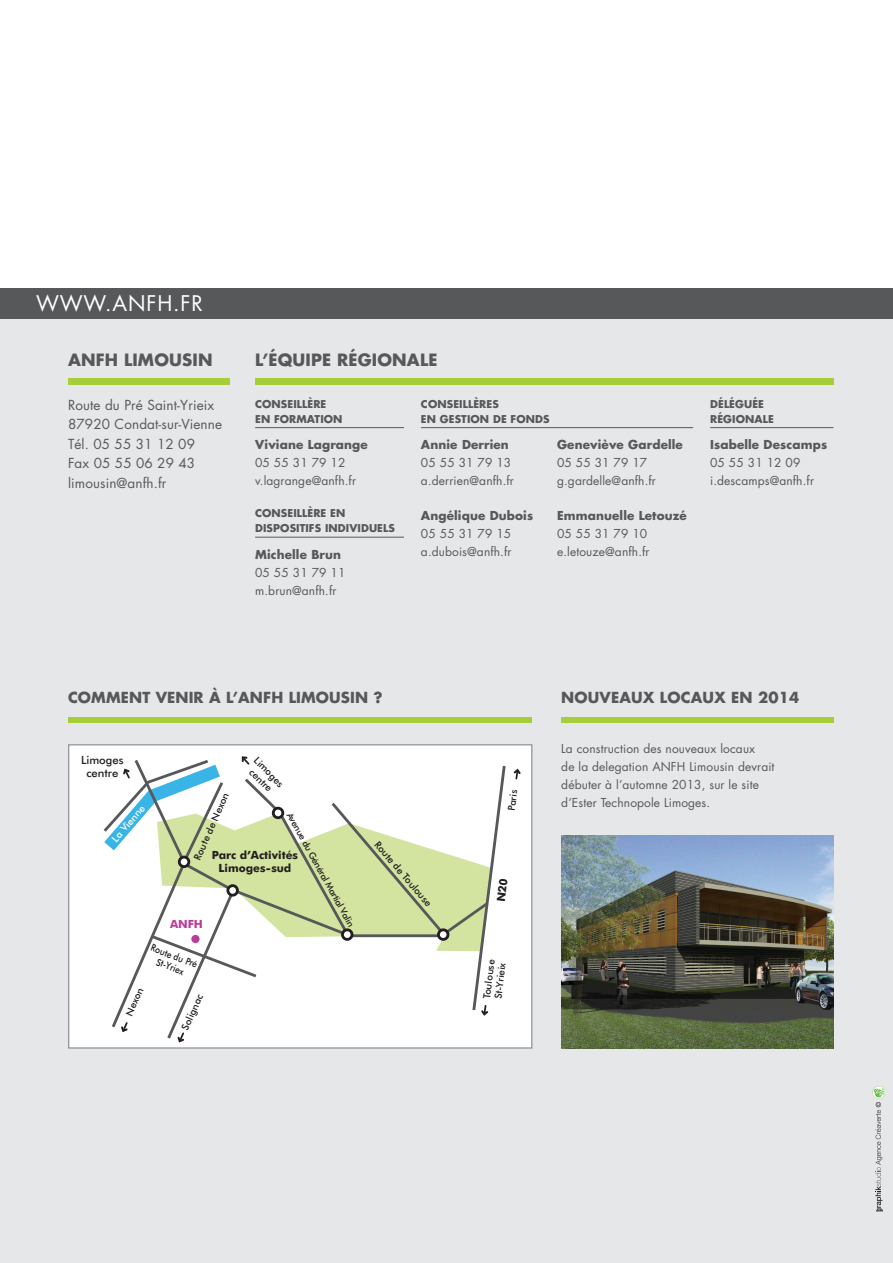
<style>
.page{position:relative;width:893px;height:1263px;background:#fff}
.page>*{position:absolute;margin:0;border:0;box-sizing:border-box;transform-origin:0 0}
.t1{font:21px "Futura";letter-spacing:.04em;color:#fff}
.TITRE_2{font:700 16.5px "Futura";letter-spacing:.01em;color:#57585a}
.TITRE_2-2{font:700 14.85px "Futura";letter-spacing:.01em;color:#57585a}
.TITRE_2-3{font:13.5px "Futura";letter-spacing:.01em;color:#57585a}
.TITRE_2-4{font:12px/18px "Futura";letter-spacing:.01em;color:#57585a}
.TITRE_2-5{font:700 12px "Futura";letter-spacing:.01em;color:#57585a}
.t2{font:700 11.25px "Futura BT";color:#231f20}
.t3{font:500 11.25px/12.8px "Futura BT";color:#231f20;text-align:center}
.t4{font:700 11.25px "Futura BT";color:#bc3b96}
.TITRE_2-6{font:700 10.5px/15px "Futura";letter-spacing:.01em;color:#57585a}
.t5{font:500 9.9px/11.2px "Futura BT";color:#231f20;text-align:center}
.t6{font:500 9.9px/11.2px "Futura BT";color:#231f20;text-align:center;scale:.86 1}
.t7{font:500 9.9px "Futura BT";color:#fff}
.t8{font:500 9.15px "Futura BT";color:#231f20}
</style>
<div class="page">
<div style="left:0;top:302px;width:893px;height:961px;background:#e6e7e9"></div>
<svg style="left:873px;top:1086px;width:12px;height:125px"></svg>
<hr style="left:892px;top:318px;width:1px;height:90px;background:#a6ce39">
<div style="left:0;top:288px;width:893px;height:30px;background:#57585a"></div>
<hr style="left:255px;top:427px;width:149px;height:1px;background:#57585a">
<hr style="left:255px;top:537px;width:149px;height:1px;background:#57585a">
<hr style="left:710px;top:427px;width:123px;height:1px;background:#57585a">
<hr style="left:421px;top:427px;width:272px;height:1px;background:#57585a">
<div style="left:68px;top:378px;width:162px;height:7px;background:#a6ce39"></div>
<div style="left:255px;top:378px;width:578px;height:7px;background:#a6ce39"></div>
<div style="left:68px;top:717px;width:463px;height:6px;background:#a6ce39"></div>
<div style="left:561px;top:717px;width:272px;height:6px;background:#a6ce39"></div>
<div style="left:68px;top:744px;width:464px;height:305px;background:#fff;border:1px solid #939598"></div>
<img style="left:561px;top:835px;width:272px;height:213px">
<svg style="left:103px;top:756px;width:418px;height:287px"></svg>
<p class="t1" style="left:36px;top:290px;width:168px">WWW.ANFH.FR</p>
<p class="TITRE_2" style="left:68px;top:348px;width:146px">ANFH LIMOUSIN</p>
<p class="TITRE_2" style="left:255px;top:348px;width:184px">L’ÉQUIPE RÉGIONALE</p>
<p class="TITRE_2-3" style="left:68px;top:396px;width:148px">Route du Pré Saint-Yrieix</p>
<p class="TITRE_2-3" style="left:68px;top:416px;width:156px">87920 Condat-sur-Vienne</p>
<p class="TITRE_2-3" style="left:68px;top:435px;width:128px">Tél. 05 55 31 12 09</p>
<p class="TITRE_2-3" style="left:68px;top:455px;width:129px">Fax 05 55 06 29 43</p>
<p class="TITRE_2-3" style="left:68px;top:474px;width:100px">limousin@anfh.fr</p>
<p class="TITRE_2-6" style="left:255px;top:396px;width:89px">CONSEILLÈRE<br>EN FORMATION</p>
<p class="TITRE_2-5" style="left:255px;top:436px;width:114px">Viviane Lagrange</p>
<p class="TITRE_2-4" style="left:255px;top:454px;width:92px">05 55 31 79 12</p>
<p class="TITRE_2-4" style="left:255px;top:472px;width:102px">v.lagrange@anfh.fr</p>
<p class="TITRE_2-6" style="left:255px;top:506px;width:141px">CONSEILLÈRE EN<br>DISPOSITIFS INDIVIDUELS</p>
<p class="TITRE_2-5" style="left:255px;top:546px;width:87px">Michelle Brun</p>
<p class="TITRE_2-4" style="left:255px;top:564px;width:92px">05 55 31 79 11</p>
<p class="TITRE_2-4" style="left:255px;top:582px;width:83px">m.brun@anfh.fr</p>
<p class="TITRE_2-6" style="left:421px;top:396px;width:130px">CONSEILLÈRES<br>EN GESTION DE FONDS</p>
<p class="TITRE_2-5" style="left:421px;top:436px;width:89px">Annie Derrien</p>
<p class="TITRE_2-5" style="left:557px;top:436px;width:127px">Geneviève Gardelle</p>
<p class="TITRE_2-4" style="left:421px;top:454px;width:92px">05 55 31 79 13</p>
<p class="TITRE_2-4" style="left:557px;top:454px;width:92px">05 55 31 79 17</p>
<p class="TITRE_2-4" style="left:421px;top:472px;width:94px">a.derrien@anfh.fr</p>
<p class="TITRE_2-4" style="left:557px;top:472px;width:100px">g.gardelle@anfh.fr</p>
<p class="TITRE_2-5" style="left:421px;top:507px;width:114px">Angélique Dubois</p>
<p class="TITRE_2-5" style="left:557px;top:507px;width:131px">Emmanuelle Letouzé</p>
<p class="TITRE_2-4" style="left:421px;top:525px;width:92px">05 55 31 79 15</p>
<p class="TITRE_2-4" style="left:557px;top:525px;width:92px">05 55 31 79 10</p>
<p class="TITRE_2-4" style="left:421px;top:543px;width:92px">a.dubois@anfh.fr</p>
<p class="TITRE_2-4" style="left:557px;top:543px;width:94px">e.letouze@anfh.fr</p>
<p class="TITRE_2-6" style="left:710px;top:396px;width:65px">DÉLÉGUÉE<br>RÉGIONALE</p>
<p class="TITRE_2-5" style="left:710px;top:436px;width:119px">Isabelle Descamps</p>
<p class="TITRE_2-4" style="left:710px;top:454px;width:92px">05 55 31 12 09</p>
<p class="TITRE_2-4" style="left:710px;top:472px;width:105px">i.descamps@anfh.fr</p>
<p class="TITRE_2-2" style="left:68px;top:687px;width:316px">COMMENT VENIR À L’ANFH LIMOUSIN ?</p>
<p class="TITRE_2-2" style="left:561px;top:687px;width:239px">NOUVEAUX LOCAUX EN 2014</p>
<p class="t3" style="left:81px;top:753px;width:44px">Limoges centre</p>
<p class="t5" style="left:260px;top:755px;width:39px;rotate:45deg">Limoges centre</p>
<p class="t5" style="left:191px;top:857px;width:74px;rotate:-66deg">Route de Nexon</p>
<p class="t7" style="left:109px;top:836px;width:46px;rotate:-49deg">La Vienne</p>
<p class="t8" style="left:294px;top:810px;width:131px;rotate:61deg">Avenue du Général Martial Valin</p>
<p class="t2" style="left:212px;top:848px;width:88px">Parc d’Activités</p>
<p class="t2" style="left:218px;top:861px;width:74px">Limoges-sud</p>
<p class="t4" style="left:170px;top:917px;width:34px">ANFH</p>
<p class="t6" style="left:153px;top:942px;width:59px;rotate:21deg">Route du Pré<br>St-Yriex</p>
<p class="t5" style="left:123px;top:1013px;width:31px;rotate:-66deg">Nexon</p>
<p class="t5" style="left:179px;top:1027px;width:40px;rotate:-66deg">Solignac</p>
<p class="t5" style="left:381px;top:839px;width:84px;rotate:49deg">Route de Toulouse</p>
<p class="t5" style="left:506px;top:810px;width:23px;rotate:-83deg">Paris</p>
<p class="TITRE_2-4" style="left:561px;top:740px;width:215px">La construction des nouveaux locaux<br>de la delegation ANFH Limousin devrait débuter à l’automne 2013, sur le site d’Ester Technopole Limoges.</p>
<p class="t5" style="left:481px;top:998px;width:41px;rotate:-83deg">Toulouse</p>
<p class="t5" style="left:492px;top:998px;width:38px;rotate:-83deg">St-Yrieix</p>
</div>
